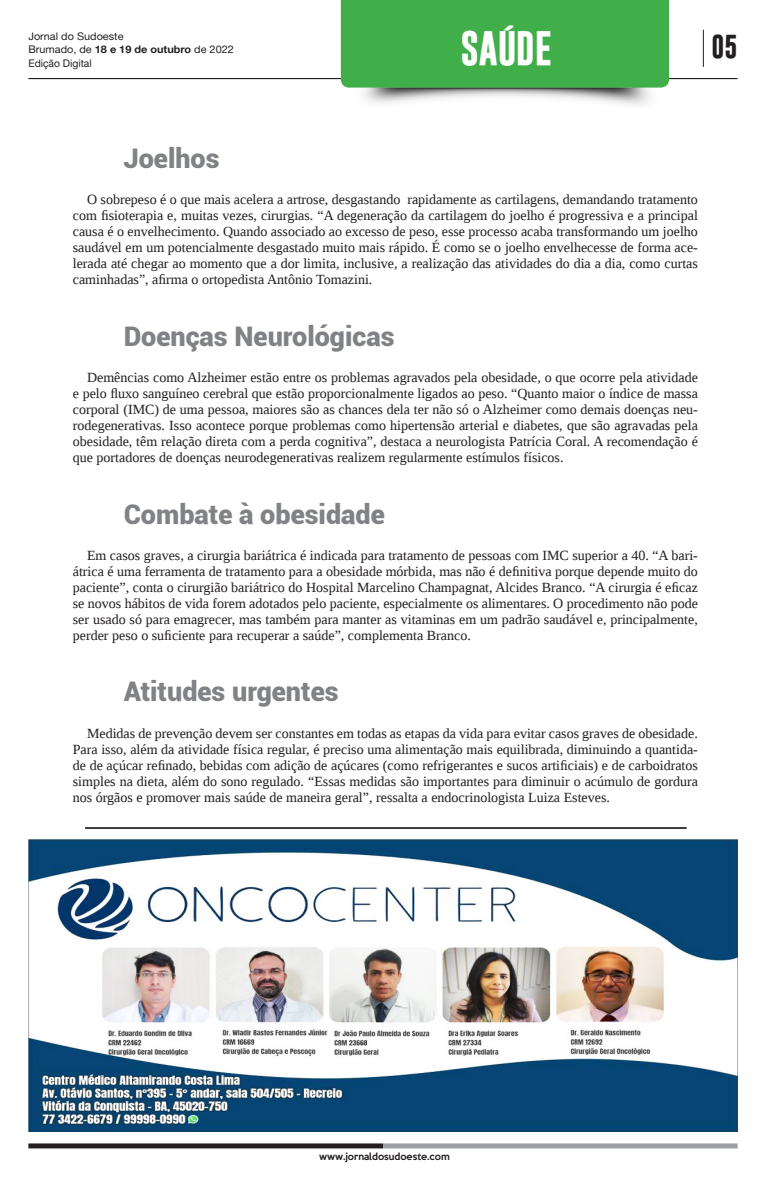
<style>
.page{position:relative;width:766px;height:1191px;background:#fff}
.page>*{position:absolute;margin:0;border:0;box-sizing:border-box;transform-origin:0 0}
.t1{font:700 35px "Gobold";color:#fff}
.t2{font:900 27px "Roboto";color:#808285}
.t3{font:700 24px "Gobold";color:#231f20}
.t4{font:14px/16px "Liberation Serif";color:#231f20;text-align:justify}
.t5{font:10.5px "Alte Haas Grotesk";color:#231f20;scale:1.04 1}
.t6{font:10.5px "Alte Haas Grotesk";color:#231f20}
.t7{font:500 9px "Keep Calm";color:#231f20}
.s1{font-family:"Alte Haas Grotesk Bold"}
</style>
<div class="page">
<hr style="left:28px;top:78px;width:709px;height:1px;background:#000">
<hr style="left:702px;top:30px;width:1px;height:37px;background:#231f20">
<div style="left:28px;top:1143px;width:355px;height:5px;background:#231f20"></div>
<div style="left:383px;top:1143px;width:354px;height:5px;background:#9d9fa2"></div>
<img style="left:336px;top:11px;width:340px;height:94px">
<div style="left:341px;top:0;width:328px;height:88px;background:#40ae49"></div>
<img style="left:28px;top:840px;width:709px;height:291px">
<hr style="left:85px;top:827px;width:601px;height:2px;background:#383a3b">
<h1 class="t1" style="left:460px;top:25px;width:93px">SAÚDE</h1>
<p class="t5" style="left:28px;top:30px;width:93px">Jornal do Sudoeste</p>
<p class="t6" style="left:28px;top:57px;width:65px">Edição Digital</p>
<p class="t5" style="left:28px;top:43px;width:199px">Brumado, de <span class="s1">18 e 19 de outubro</span> de 2022</p>
<h3 class="t3" style="left:711px;top:30px;width:28px">05</h3>
<h2 class="t2" style="left:124px;top:139px;width:97px">Joelhos</h2>
<p class="t4" style="left:73px;top:191px;width:626px;text-indent:14px">O sobrepeso é o que mais acelera a artrose, desgastando rapidamente as cartilagens, demandando tratamento com fisioterapia e, muitas vezes, cirurgias. “A degeneração da cartilagem do joelho é progressiva e a principal causa é o envelhecimento. Quando associado ao excesso de peso, esse processo acaba transformando um joelho saudável em um potencialmente desgastado muito mais rápido. É como se o joelho envelhecesse de forma ace&shy;lerada até chegar ao momento que a dor limita, inclusive, a realização das atividades do dia a dia, como curtas caminhadas”, afirma o ortopedista Antônio Tomazini.</p>
<h2 class="t2" style="left:124px;top:317px;width:272px">Doenças Neurológicas</h2>
<p class="t4" style="left:73px;top:369px;width:626px;text-indent:14px">Demências como Alzheimer estão entre os problemas agravados pela obesidade, o que ocorre pela atividade e pelo fluxo sanguíneo cerebral que estão proporcionalmente ligados ao peso. “Quanto maior o índice de massa corporal (IMC) de uma pessoa, maiores são as chances dela ter não só o Alzheimer como demais doenças neu&shy;rodegenerativas. Isso acontece porque problemas como hipertensão arterial e diabetes, que são agravadas pela obesidade, têm relação direta com a perda cognitiva”, destaca a neurologista Patrícia Coral. A recomendação é que portadores de doenças neurodegenerativas realizem regularmente estímulos físicos.</p>
<h2 class="t2" style="left:124px;top:495px;width:262px">Combate à obesidade</h2>
<p class="t4" style="left:73px;top:547px;width:626px;text-indent:14px">Em casos graves, a cirurgia bariátrica é indicada para tratamento de pessoas com IMC superior a 40. “A bari&shy;átrica é uma ferramenta de tratamento para a obesidade mórbida, mas não é definitiva porque depende muito do paciente”, conta o cirurgião bariátrico do Hospital Marcelino Champagnat, Alcides Branco. “A cirurgia é eficaz se novos hábitos de vida forem adotados pelo paciente, especialmente os alimentares. O procedimento não pode ser usado só para emagrecer, mas também para manter as vitaminas em um padrão saudável e, principalmente, perder peso o suficiente para recuperar a saúde”, complementa Branco.</p>
<h2 class="t2" style="left:124px;top:672px;width:216px">Atitudes urgentes</h2>
<p class="t4" style="left:73px;top:725px;width:626px;text-indent:14px">Medidas de prevenção devem ser constantes em todas as etapas da vida para evitar casos graves de obesidade.<br>Para isso, além da atividade física regular, é preciso uma alimentação mais equilibrada, diminuindo a quantida&shy;de de açúcar refinado, bebidas com adição de açúcares (como refrigerantes e sucos artificiais) e de carboidratos simples na dieta, além do sono regulado. “Essas medidas são importantes para diminuir o acúmulo de gordura nos órgãos e promover mais saúde de maneira geral”, ressalta a endocrinologista Luiza Esteves.</p>
<p class="t7" style="left:319px;top:1148px;width:132px">www.jornaldosudoeste.com</p>
</div>
